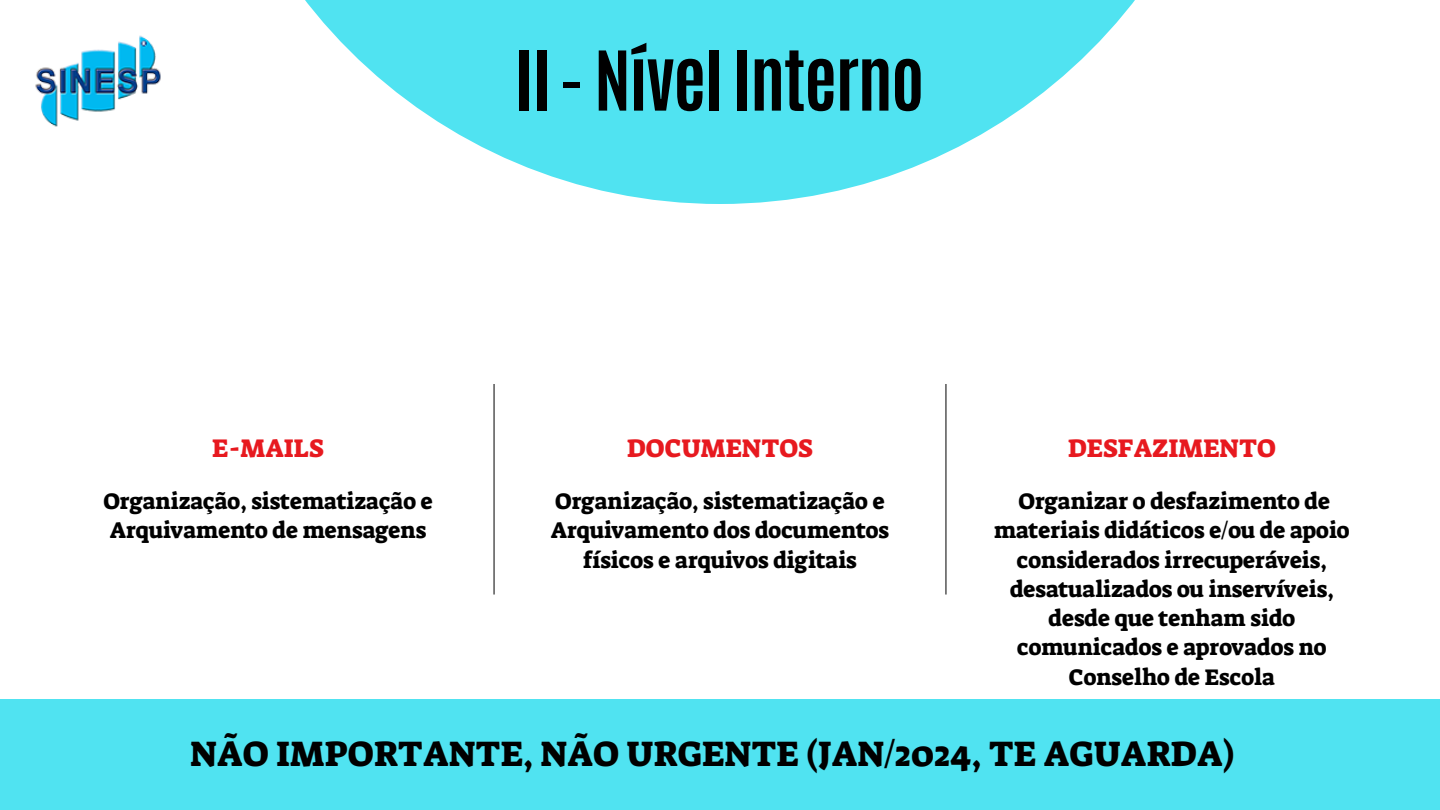
<style>
.page{position:relative;width:1440px;height:810px;background:#fff}
.page>*{position:absolute;margin:0;border:0;box-sizing:border-box;transform-origin:0 0}
.t1{font:700 70px "Antonio";letter-spacing:-.02em;color:#000}
.t2{font:36px "Suez One";color:#000}
.t3{font:26px "Suez One";color:#e7191f}
.t4{font:23px/29.2px "Suez One";color:#000;text-align:center}
</style>
<div class="page">
<svg style="left:305px;top:0;width:830px;height:204px;fill:#50e3f1"></svg>
<div style="left:0;top:699px;width:1440px;height:111px;background:#50e3f1"></div>
<hr style="left:494px;top:384px;width:1px;height:211px;background:#000">
<hr style="left:946px;top:384px;width:1px;height:211px;background:#000">
<img style="left:35px;top:35px;width:126px;height:92px">
<p class="t1" style="left:515px;top:31px;width:411px">II - Nível Interno</p>
<p class="t3" style="left:212px;top:432px;width:113px">E-MAILS</p>
<p class="t4" style="left:103px;top:487px;width:331px;text-align:left">Organização, sistematização e<br>Arquivamento de mensagens</p>
<p class="t3" style="left:627px;top:432px;width:188px">DOCUMENTOS</p>
<p class="t4" style="left:551px;top:487px;width:340px">Organização, sistematização e<br>Arquivamento dos documentos físicos e arquivos digitais</p>
<p class="t3" style="left:1068px;top:432px;width:210px">DESFAZIMENTO</p>
<p class="t4" style="left:994px;top:487px;width:357px">Organizar o desfazimento de materiais didáticos e/ou de apoio considerados irrecuperáveis, desatualizados ou inservíveis, desde que tenham sido comunicados e aprovados no<br>Conselho de Escola</p>
<p class="t2" style="left:190px;top:730px;width:1046px">NÃO IMPORTANTE, NÃO URGENTE (JAN/2024, TE AGUARDA)</p>
</div>
